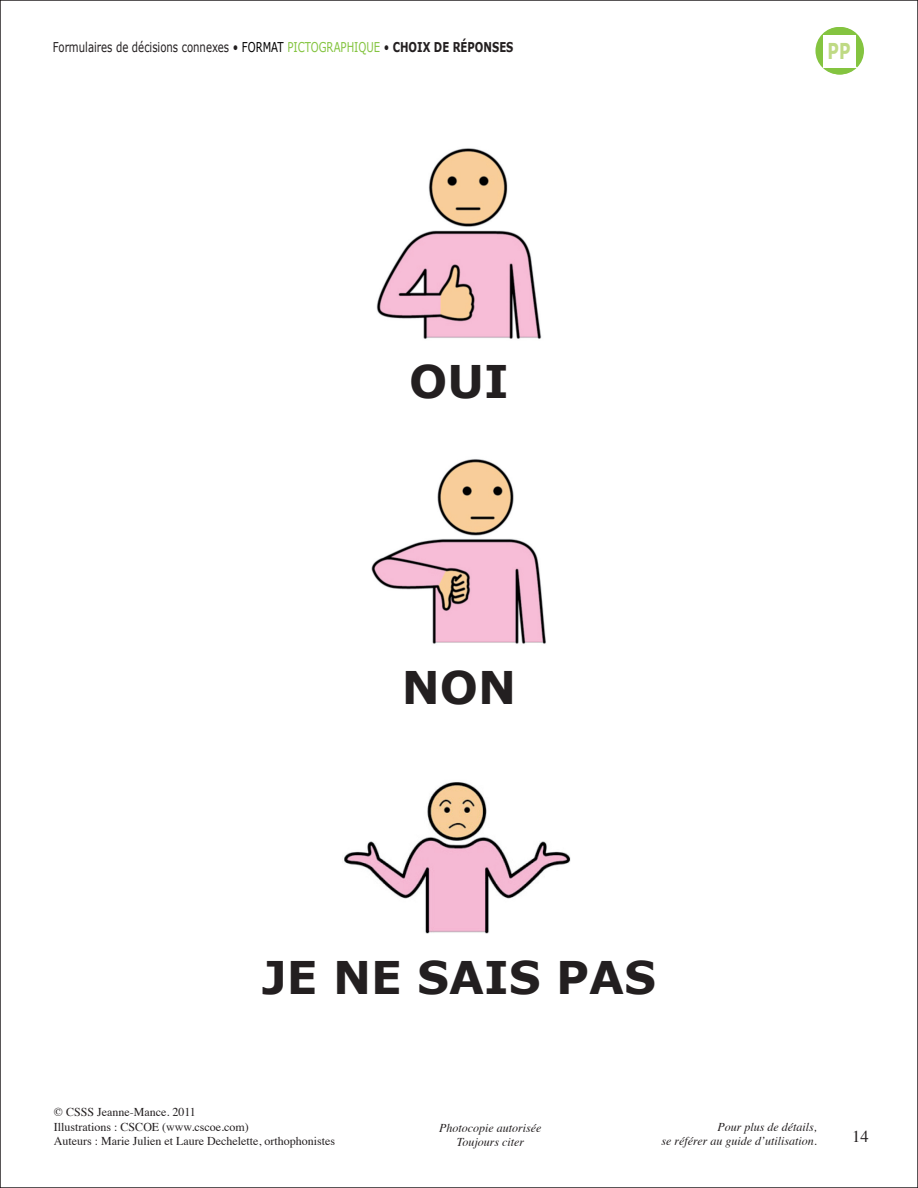
<style>
.page{position:relative;width:918px;height:1188px;background:#fff}
.page>*{position:absolute;margin:0;border:0;box-sizing:border-box;transform-origin:0 0}
.t1{font:700 45px "Verdana";color:#231f20}
.t2{font:700 21.9px "Verdana";color:#bfda84;scale:.72 1}
.t3{font:16.5px "Times";color:#231f20}
.t4{font:13.5px "Verdana";color:#231f20;scale:.75 1}
.t5{font:12px/14.4px "Times";color:#231f20}
.t6{font:italic 12px/14.4px "Times";color:#231f20;text-align:right}
.s1{color:#000}
.s2{color:#84c440}
.s3{font-weight:700}
</style>
<div class="page">
<svg style="left:817px;top:27px;width:47px;height:47px"></svg>
<div style="left:815px;top:27px;width:48px;height:47px;background:#84c440;border-radius:50%"></div>
<div style="left:823px;top:35px;width:33px;height:32px;background:#fff"></div>
<img style="left:371px;top:459px;width:175px;height:185px">
<img style="left:376px;top:148px;width:166px;height:191px">
<img style="left:344px;top:782px;width:227px;height:152px">
<p class="t4" style="left:53px;top:39px;width:615px">Formulaires de décisions connexes • <span class="s1">FORMAT</span> <span class="s2">PICTOGRAPHIQUE</span> • <span class="s3">CHOIX DE RÉPONSES</span></p>
<p class="t2" style="left:828px;top:37px;width:33px">PP</p>
<p class="t1" style="left:409px;top:352px;width:101px">OUI</p>
<p class="t1" style="left:402px;top:658px;width:116px">NON</p>
<p class="t1" style="left:262px;top:949px;width:395px">JE NE SAIS PAS</p>
<p class="t5" style="left:54px;top:1104px;width:283px">© CSSS Jeanne-Mance. 2011<br>Illustrations : CSCOE (www.cscoe.com)<br>Auteurs : Marie Julien et Laure Dechelette, orthophonistes</p>
<p class="t6" style="left:439px;top:1120px;width:104px;text-align:center">Photocopie autorisée<br>Toujours citer</p>
<p class="t6" style="left:662px;top:1119px;width:157px">Pour plus de détails,<br>se référer au guide d’utilisation.</p>
<p class="t3" style="left:852px;top:1121px;width:18px">14</p>
</div>
